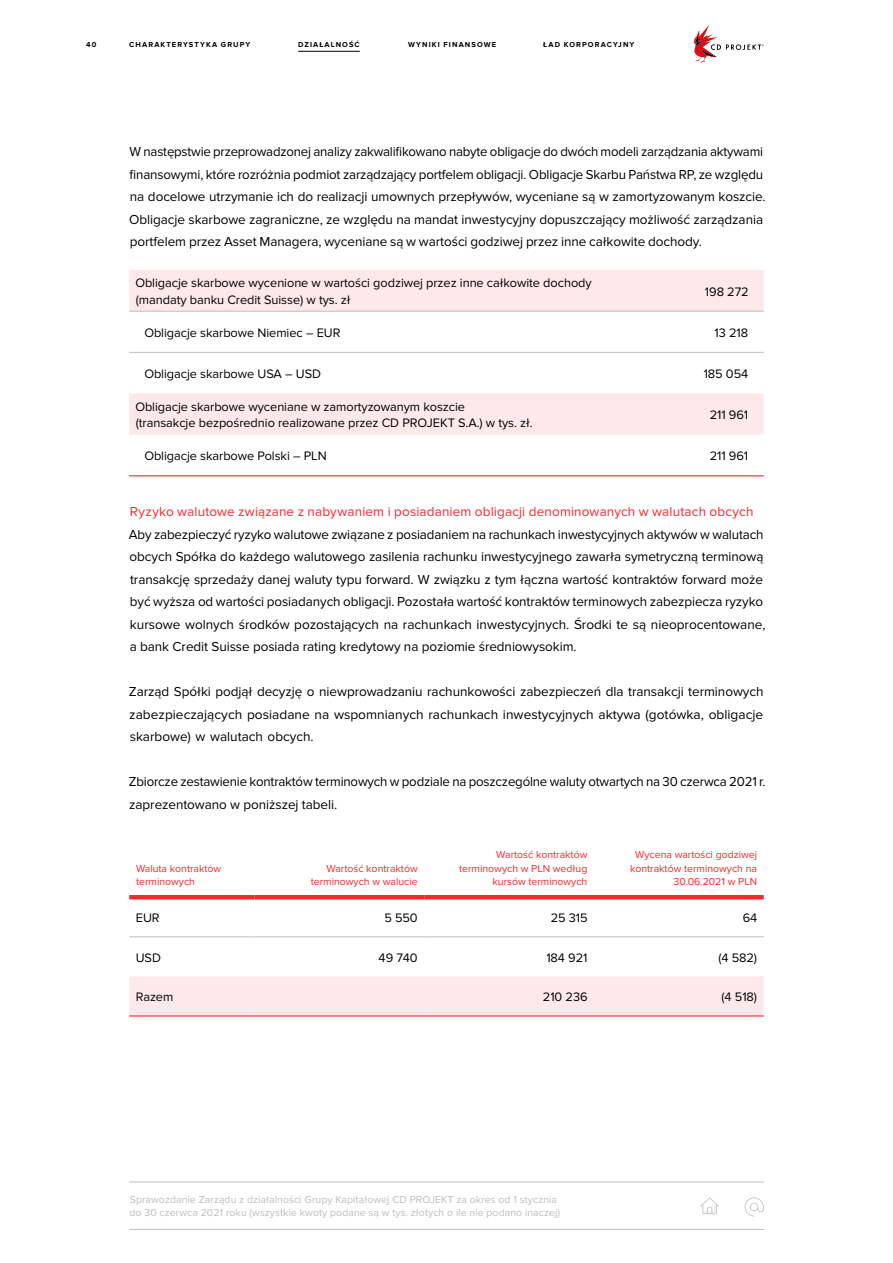
<style>
.page{position:relative;width:893px;height:1263px;background:#fff}
.page>*{position:absolute;margin:0;border:0;box-sizing:border-box;transform-origin:0 0}
.t1{font:13.5px/22.5px "Proxima Nova";letter-spacing:-.005em;color:#000}
.t2{font:13.5px "Proxima Nova";letter-spacing:.01em;color:#f9262c}
.t3{font:12.75px/16.5px "Proxima Nova";letter-spacing:-.005em;color:#000}
.t4{font:10.5px/13.5px "Proxima Nova";color:#f9262c;text-align:right}
.t5{font:10.5px/12.6px "Proxima Nova";letter-spacing:.005em;color:#bebebe}
.t6{font:700 7.5px "Proxima Nova";letter-spacing:.145em;color:#000}
</style>
<div class="page">
<hr style="left:129px;top:1182px;width:635px;height:1px;background:#bebebe">
<hr style="left:129px;top:1229px;width:635px;height:1px;background:#bebebe">
<svg style="left:700px;top:1197px;width:19px;height:17px"></svg>
<svg style="left:745px;top:1197px;width:19px;height:19px"></svg>
<hr style="left:298px;top:51px;width:62px;height:1px;background:#000">
<svg style="left:129px;top:270px;width:635px;height:165px;fill:#feeff0"></svg>
<hr style="left:129px;top:311px;width:544px;height:1px;background:#bebebe">
<hr style="left:673px;top:311px;width:91px;height:1px;background:#bebebe">
<hr style="left:129px;top:352px;width:544px;height:1px;background:#bebebe">
<hr style="left:673px;top:352px;width:91px;height:1px;background:#bebebe">
<hr style="left:673px;top:475px;width:91px;height:1px;background:#f9262c">
<hr style="left:129px;top:475px;width:544px;height:1px;background:#f9262c">
<div style="left:129px;top:976px;width:635px;height:39px;background:#fee9ea"></div>
<hr style="left:129px;top:1015px;width:126px;height:1px;background:#f9262c">
<hr style="left:255px;top:1015px;width:169px;height:1px;background:#f9262c">
<hr style="left:424px;top:1015px;width:170px;height:1px;background:#f9262c">
<hr style="left:594px;top:1015px;width:170px;height:1px;background:#f9262c">
<hr style="left:129px;top:936px;width:126px;height:1px;background:#bebebe">
<hr style="left:255px;top:936px;width:169px;height:1px;background:#bebebe">
<hr style="left:424px;top:936px;width:170px;height:1px;background:#bebebe">
<hr style="left:594px;top:936px;width:170px;height:1px;background:#bebebe">
<hr style="left:129px;top:895px;width:126px;height:4px;background:#f9262c">
<hr style="left:255px;top:895px;width:169px;height:4px;background:#f9262c">
<hr style="left:424px;top:895px;width:170px;height:4px;background:#f9262c">
<hr style="left:594px;top:895px;width:170px;height:4px;background:#f9262c">
<svg style="left:693px;top:25px;width:71px;height:38px"></svg>
<p class="t6" style="left:86px;top:40px;width:12px">40</p>
<p class="t6" style="left:129px;top:40px;width:123px">CHARAKTERYSTYKA GRUPY</p>
<p class="t6" style="left:298px;top:40px;width:63px">DZIAŁALNOŚĆ</p>
<p class="t6" style="left:408px;top:40px;width:90px">WYNIKI FINANSOWE</p>
<p class="t6" style="left:543px;top:40px;width:93px">ŁAD KORPORACYJNY</p>
<p class="t1" style="left:129px;top:140px;width:638px">W następstwie przeprowadzonej analizy zakwalifikowano nabyte obligacje do dwóch modeli zarządzania aktywami finansowymi, które rozróżnia podmiot zarządzający portfelem obligacji. Obligacje Skarbu Państwa RP, ze względu na docelowe utrzymanie ich do realizacji umownych przepływów, wyceniane są w zamortyzowanym koszcie.<br>Obligacje skarbowe zagraniczne, ze względu na mandat inwestycyjny dopuszczający możliwość zarządzania portfelem przez Asset Managera, wyceniane są w wartości godziwej przez inne całkowite dochody.</p>
<p class="t3" style="left:135px;top:275px;width:458px">Obligacje skarbowe wycenione w wartości godziwej przez inne całkowite dochody (mandaty banku Credit Suisse) w tys. zł</p>
<p class="t3" style="left:705px;top:283px;width:45px">198 272</p>
<p class="t3" style="left:144px;top:324px;width:198px">Obligacje skarbowe Niemiec – EUR</p>
<p class="t3" style="left:714px;top:324px;width:35px">13 218</p>
<p class="t3" style="left:144px;top:366px;width:178px">Obligacje skarbowe USA – USD</p>
<p class="t3" style="left:704px;top:366px;width:46px">185 054</p>
<p class="t3" style="left:135px;top:399px;width:399px">Obligacje skarbowe wyceniane w zamortyzowanym koszcie<br>(transakcje bezpośrednio realizowane przez CD PROJEKT S.A.) w tys. zł.</p>
<p class="t3" style="left:710px;top:407px;width:40px">211 961</p>
<p class="t3" style="left:144px;top:448px;width:184px">Obligacje skarbowe Polski – PLN</p>
<p class="t3" style="left:710px;top:448px;width:40px">211 961</p>
<p class="t2" style="left:130px;top:504px;width:625px">Ryzyko walutowe związane z nabywaniem i posiadaniem obligacji denominowanych w walutach obcych</p>
<p class="t1" style="left:129px;top:523px;width:638px">Aby zabezpieczyć ryzyko walutowe związane z posiadaniem na rachunkach inwestycyjnych aktywów w walutach obcych Spółka do każdego walutowego zasilenia rachunku inwestycyjnego zawarła symetryczną terminową transakcję sprzedaży danej waluty typu forward. W związku z tym łączna wartość kontraktów forward może być wyższa od wartości posiadanych obligacji. Pozostała wartość kontraktów terminowych zabezpiecza ryzyko kursowe wolnych środków pozostających na rachunkach inwestycyjnych. Środki te są nieoprocentowane, a bank Credit Suisse posiada rating kredytowy na poziomie średniowysokim.</p>
<p class="t1" style="left:129px;top:680px;width:636px;text-align:justify">Zarząd Spółki podjął decyzję o niewprowadzaniu rachunkowości zabezpieczeń dla transakcji terminowych zabezpieczających posiadane na wspomnianych rachunkach inwestycyjnych aktywa (gotówka, obligacje skarbowe) w walutach obcych.</p>
<p class="t1" style="left:129px;top:770px;width:638px">Zbiorcze zestawienie kontraktów terminowych w podziale na poszczególne waluty otwartych na 30 czerwca 2021 r. zaprezentowano w poniższej tabeli.</p>
<p class="t4" style="left:136px;top:862px;width:87px;text-align:left">Waluta kontraktów terminowych</p>
<p class="t4" style="left:311px;top:862px;width:108px">Wartość kontraktów terminowych w walucie</p>
<p class="t4" style="left:459px;top:848px;width:130px">Wartość kontraktów terminowych w PLN według kursów terminowych</p>
<p class="t4" style="left:630px;top:848px;width:129px">Wycena wartości godziwej kontraktów terminowych na<br>30.06.2021 w PLN</p>
<p class="t3" style="left:136px;top:910px;width:25px">EUR</p>
<p class="t3" style="left:384px;top:910px;width:35px">5 550</p>
<p class="t3" style="left:551px;top:910px;width:38px">25 315</p>
<p class="t3" style="left:743px;top:910px;width:16px">64</p>
<p class="t3" style="left:136px;top:949px;width:27px">USD</p>
<p class="t3" style="left:379px;top:949px;width:41px">49 740</p>
<p class="t3" style="left:546px;top:949px;width:43px">184 921</p>
<p class="t3" style="left:718px;top:949px;width:40px">(4 582)</p>
<p class="t3" style="left:136px;top:989px;width:39px">Razem</p>
<p class="t3" style="left:543px;top:989px;width:46px">210 236</p>
<p class="t3" style="left:721px;top:989px;width:37px">(4 518)</p>
<p class="t5" style="left:130px;top:1193px;width:432px">Sprawozdanie Zarządu z działalności Grupy Kapitałowej CD PROJEKT za okres od 1 stycznia do 30 czerwca 2021 roku (wszystkie kwoty podane są w tys. złotych o ile nie podano inaczej)</p>
</div>
